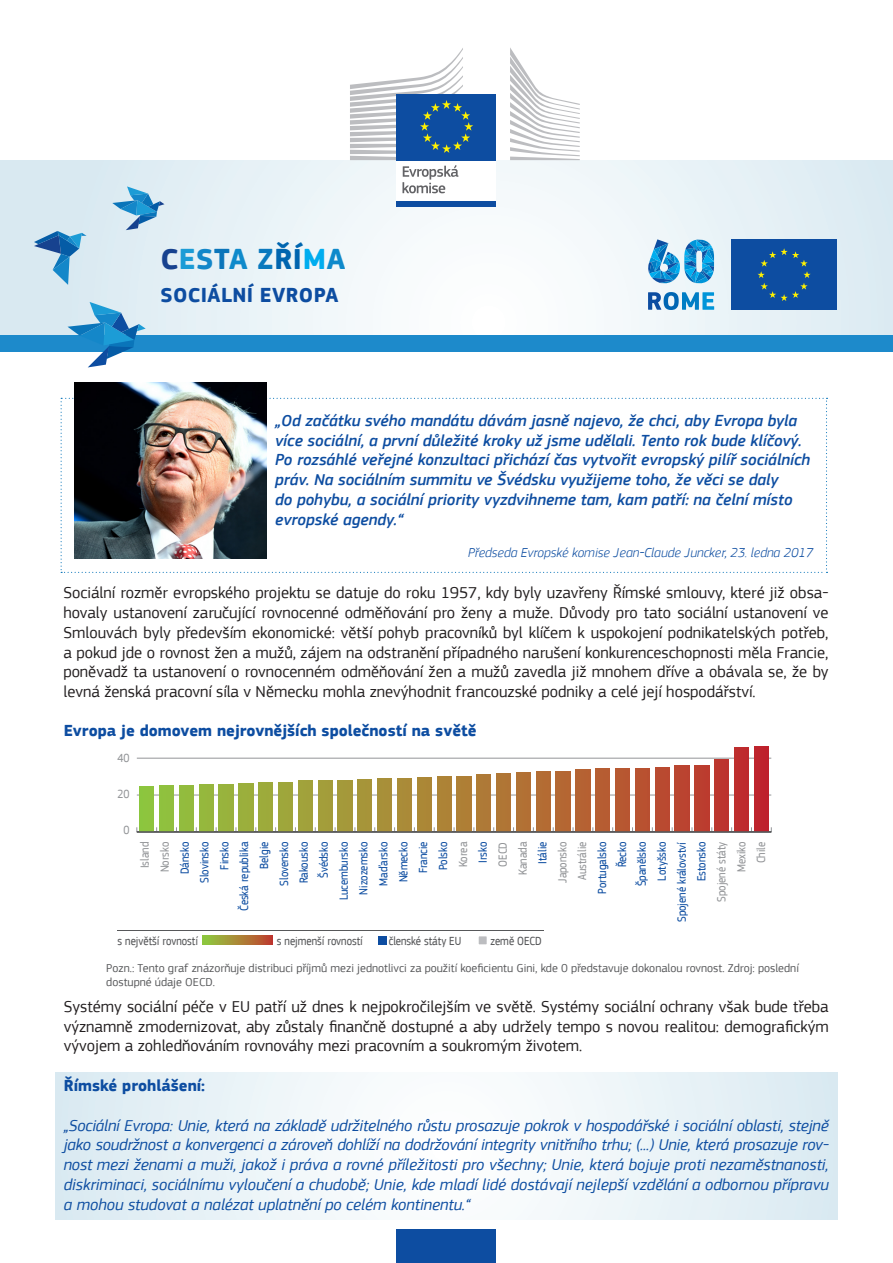
<style>
.page{position:relative;width:893px;height:1263px;background:#fff}
.page>*{position:absolute;margin:0;border:0;box-sizing:border-box;transform-origin:0 0}
.t1{font:700 30px "EC Square Sans Pro";letter-spacing:.02em;color:#0f8acb}
.t2{font:700 21px "EC Square Sans Pro";letter-spacing:.02em;color:#0d4da1}
.t3{font:16.5px/19.8px "EC Square Sans Pro";color:#231f20;text-align:justify}
.t4{font:italic 16.5px/19.8px "EC Square Sans Pro";color:#0d4da1;text-align:justify}
.t5{font:italic 500 16.5px/19.8px "EC Square Sans Pro";color:#0d4da1}
.t6{font:700 16.5px "EC Square Sans Pro";color:#0d4da1}
.t7{font:italic 300 13.5px "EC Square Sans Pro";color:#0d4da1}
.t8{font:12.45px/20px "EC Square Sans Cond Pro";color:#0d4da1;text-align:right}
.t9{font:12.45px "EC Square Sans Cond Pro";color:#57585a}
.t10{font:12.45px "EC Square Sans Cond Pro";color:#939598}
.t11{font:12px/14.4px "EC Square Sans Pro";color:#57585a}
.s1{color:#17428f}
.s2{color:#1c9cd6}
.s3{color:#1487c9}
.s4{color:#0a75ba}
.s5{color:#0a79be}
.s6{color:#0065af}
.s7{color:#00adef}
.s8{color:#939598}
</style>
<div class="page">
<svg style="left:61px;top:398px;width:766px;height:175px"></svg>
<img style="left:75px;top:382px;width:192px;height:176px">
<svg style="left:55px;top:1072px;width:783px;height:147px"></svg>
<div style="left:0;top:334px;width:893px;height:18px;background:#1d8acb"></div>
<svg style="left:0;top:160px;width:893px;height:175px"></svg>
<svg style="left:68px;top:302px;width:78px;height:65px"></svg>
<svg style="left:34px;top:231px;width:53px;height:54px;background:#90bbd9"></svg>
<svg style="left:112px;top:186px;width:52px;height:44px;background:#92c2df"></svg>
<svg style="left:648px;top:239px;width:66px;height:46px"></svg>
<svg style="left:648px;top:292px;width:66px;height:18px"></svg>
<div style="left:732px;top:240px;width:105px;height:70px;background:#0d4da1"></div>
<svg style="left:757px;top:248px;width:54px;height:53px"></svg>
<hr style="left:137px;top:795px;width:634px;height:1px;background:#939598">
<hr style="left:137px;top:758px;width:634px;height:1px;background:#939598">
<div style="left:140px;top:787px;width:14px;height:45px;background:#8dc53e"></div>
<div style="left:159px;top:785px;width:15px;height:47px;background:#90c03e"></div>
<div style="left:179px;top:785px;width:15px;height:47px;background:#93bb3d"></div>
<div style="left:199px;top:785px;width:14px;height:47px;background:#96b73d"></div>
<div style="left:219px;top:784px;width:14px;height:48px;background:#98b33d"></div>
<div style="left:239px;top:784px;width:14px;height:48px;background:#9baf3c"></div>
<div style="left:259px;top:782px;width:14px;height:50px;background:#9daa3b"></div>
<div style="left:278px;top:782px;width:15px;height:50px;background:#9fa63b"></div>
<div style="left:298px;top:780px;width:14px;height:52px;background:#a1a23b"></div>
<div style="left:318px;top:780px;width:14px;height:52px;background:#a39d3a"></div>
<div style="left:338px;top:780px;width:14px;height:52px;background:#a4993a"></div>
<div style="left:358px;top:780px;width:14px;height:52px;background:#a69439"></div>
<div style="left:378px;top:779px;width:14px;height:53px;background:#a88f39"></div>
<div style="left:397px;top:778px;width:15px;height:54px;background:#aa8b38"></div>
<div style="left:417px;top:778px;width:14px;height:54px;background:#ab8736"></div>
<div style="left:437px;top:777px;width:14px;height:55px;background:#ad8336"></div>
<div style="left:457px;top:776px;width:14px;height:56px;background:#ae7f35"></div>
<div style="left:477px;top:775px;width:14px;height:57px;background:#ae7937"></div>
<div style="left:516px;top:772px;width:15px;height:60px;background:#b27134"></div>
<div style="left:536px;top:772px;width:14px;height:60px;background:#b36c33"></div>
<div style="left:556px;top:771px;width:14px;height:61px;background:#b46733"></div>
<div style="left:576px;top:770px;width:14px;height:62px;background:#b56233"></div>
<div style="left:596px;top:769px;width:14px;height:63px;background:#b65c32"></div>
<div style="left:615px;top:769px;width:15px;height:63px;background:#b75831"></div>
<div style="left:635px;top:768px;width:15px;height:64px;background:#b85230"></div>
<div style="left:655px;top:767px;width:14px;height:65px;background:#b94a30"></div>
<div style="left:675px;top:766px;width:14px;height:66px;background:#ba4430"></div>
<div style="left:695px;top:765px;width:14px;height:67px;background:#bb3d2f"></div>
<div style="left:715px;top:759px;width:14px;height:73px;background:#bc342e"></div>
<div style="left:734px;top:747px;width:15px;height:85px;background:#be2b2e"></div>
<div style="left:754px;top:746px;width:14px;height:86px;background:#be222d"></div>
<div style="left:497px;top:773px;width:14px;height:59px;background:#b07635"></div>
<hr style="left:137px;top:831px;width:634px;height:1px;background:#57585a">
<svg style="left:203px;top:936px;width:69px;height:9px"></svg>
<hr style="left:117px;top:930px;width:426px;height:1px;background:#57585a">
<div style="left:478px;top:936px;width:9px;height:9px;background:#bcbdc0"></div>
<div style="left:478px;top:936px;width:9px;height:9px;border:1px solid #fff"></div>
<div style="left:378px;top:936px;width:9px;height:9px;background:#0d4da1"></div>
<div style="left:397px;top:158px;width:99px;height:44px;background:#fff"></div>
<div style="left:397px;top:94px;width:99px;height:66px;background:#0d4da1"></div>
<div style="left:397px;top:201px;width:99px;height:5px;background:#0d4da1"></div>
<svg style="left:510px;top:48px;width:70px;height:112px"></svg>
<svg style="left:350px;top:48px;width:123px;height:145px"></svg>
<div style="left:397px;top:1229px;width:99px;height:34px;background:#0d4da1"></div>
<p class="t1" style="left:160px;top:241px;width:186px"><span class="s1">C</span><span class="s2">E</span><span class="s3">S</span><span class="s4">T</span>A <span class="s5">Z</span><span class="s6">ŘÍ</span><span class="s7">M</span>A</p>
<p class="t2" style="left:160px;top:282px;width:180px">SOCIÁLNÍ EVROPA</p>
<p class="t5" style="left:275px;top:411px;width:537px">„Od začátku svého mandátu dávám jasně najevo, že chci, aby Evropa byla více sociální, a první důležité kroky už jsme udělali. Tento rok bude klíčový.<br>Po rozsáhlé veřejné konzultaci přichází čas vytvořit evropský pilíř sociálních práv. Na sociálním summitu ve Švédsku využijeme toho, že věci se daly<br>do pohybu, a sociální priority vyzdvihneme tam, kam patří: na čelní místo evropské agendy.“</p>
<p class="t7" style="left:468px;top:545px;width:347px">Předseda Evropské komise Jean-Claude Juncker, 23. ledna 2017</p>
<p class="t3" style="left:63px;top:583px;width:766px">Sociální rozměr evropského projektu se datuje do roku 1957, kdy byly uzavřeny Římské smlouvy, které již obsa&shy;hovaly ustanovení zaručující rovnocenné odměňování pro ženy a muže. Důvody pro tato sociální ustanovení ve Smlouvách byly především ekonomické: větší pohyb pracovníků byl klíčem k uspokojení podnikatelských potřeb, a pokud jde o rovnost žen a mužů, zájem na odstranění případného narušení konkurenceschopnosti měla Francie, poněvadž ta ustanovení o rovnocenném odměňování žen a mužů zavedla již mnohem dříve a obávala se, že by levná ženská pracovní síla v Německu mohla znevýhodnit francouzské podniky a celé její hospodářství.</p>
<p class="t6" style="left:64px;top:720px;width:414px">Evropa je domovem nejrovnějších společností na světě</p>
<p class="t10" style="left:117px;top:751px;width:13px">40</p>
<p class="t10" style="left:117px;top:787px;width:13px">20</p>
<p class="t10" style="left:123px;top:823px;width:7px">0</p>
<p class="t8" style="left:135px;top:922px;width:82px;rotate:-90deg"><span class="s8">Island<br>Norsko<br></span>Dánsko<br>Slovinsko<br>Finsko<br>Česká republika<br>Belgie<br>Slovensko<br>Rakousko<br>Švédsko<br>Lucembursko<br>Nizozemsko<br>Maďarsko<br>Německo<br>Francie<br>Polsko<br><span class="s8">Korea<br></span>Irsko<br><span class="s8">OECD<br>Kanada<br></span>Itálie<br><span class="s8">Japonsko<br>Austrálie<br></span>Portugalsko<br>Řecko<br>Španělsko<br>Lotyšsko<br>Spojené království<br>Estonsko<br><span class="s8">Spojené státy<br>Mexiko<br>Chile</span></p>
<p class="t9" style="left:118px;top:933px;width:82px">s největší rovností</p>
<p class="t9" style="left:277px;top:933px;width:88px">s nejmenší rovností</p>
<p class="t9" style="left:389px;top:933px;width:74px">členské státy EU</p>
<p class="t9" style="left:490px;top:933px;width:53px">země OECD</p>
<p class="t11" style="left:106px;top:961px;width:694px">Pozn.: Tento graf znázorňuje distribuci příjmů mezi jednotlivci za použití koeficientu Gini, kde 0 představuje dokonalou rovnost. Zdroj: poslední dostupné údaje OECD.</p>
<p class="t3" style="left:64px;top:996px;width:766px">Systémy sociální péče v EU patří už dnes k nejpokročilejším ve světě. Systémy sociální ochrany však bude třeba významně zmodernizovat, aby zůstaly finančně dostupné a aby udržely tempo s novou realitou: demografickým vývojem a zohledňováním rovnováhy mezi pracovním a soukromým životem.</p>
<p class="t6" style="left:64px;top:1076px;width:143px">Římské prohlášení:</p>
<p class="t4" style="left:64px;top:1115px;width:766px">„Sociální Evropa: Unie, která na základě udržitelného růstu prosazuje pokrok v hospodářské i sociální oblasti, stejně jako soudržnost a konvergenci a zároveň dohlíží na dodržování integrity vnitřního trhu; (...) Unie, která prosazuje rov&shy;nost mezi ženami a muži, jakož i práva a rovné příležitosti pro všechny; Unie, která bojuje proti nezaměstnanosti, diskriminaci, sociálnímu vyloučení a chudobě; Unie, kde mladí lidé dostávají nejlepší vzdělání a odbornou přípravu a mohou studovat a nalézat uplatnění po celém kontinentu.“</p>
</div>
